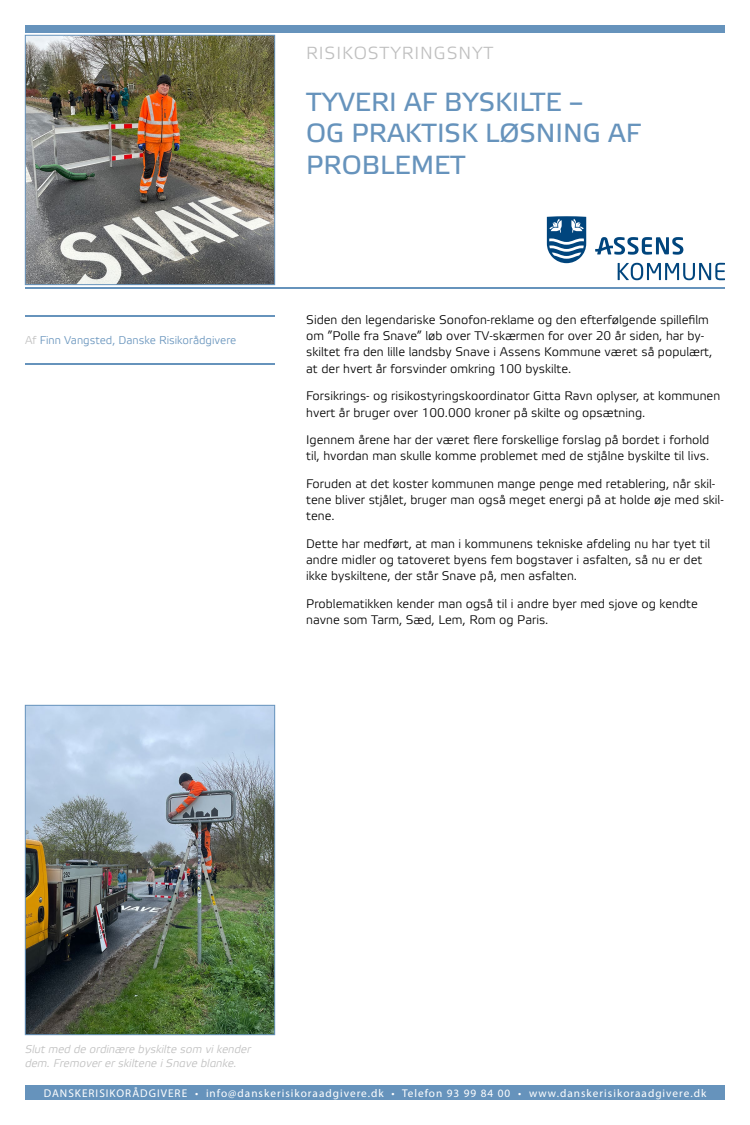
<style>
.page{position:relative;width:750px;height:1125px;background:#fff}
.page>*{position:absolute;margin:0;border:0;box-sizing:border-box;transform-origin:0 0}
.t1{font:26.25px/31.4px "Etelka Text Pro";color:#6693bc}
.t2{font:17.5px "Etelka Light Pro";letter-spacing:.05em;color:#bfbfbf}
.t3{font:12.44px/16.2px "Etelka Light Pro";color:#000}
.t4{font:11.25px "Myriad Pro";letter-spacing:.09em;color:#fff}
.t5{font:italic 11.25px/13.5px "Etelka Light Pro";color:#bfbfbf}
.t6{font:11.25px "Etelka Light Pro";color:#6693bc}
.s1{color:#bfbfbf}
</style>
<div class="page">
<div style="left:25px;top:25px;width:700px;height:7px;background:#6693bc"></div>
<div style="left:25px;top:1085px;width:700px;height:15px;background:#6693bc"></div>
<hr style="left:25px;top:287px;width:700px;height:2px;background:#6693bc">
<hr style="left:25px;top:316px;width:250px;height:1px;background:#6693bc">
<hr style="left:25px;top:363px;width:250px;height:1px;background:#6693bc">
<img style="left:27px;top:37px;width:246px;height:246px">
<div style="left:25px;top:35px;width:250px;height:250px;border:1px solid #6693bc"></div>
<svg style="left:618px;top:263px;width:107px;height:17px"></svg>
<svg style="left:595px;top:237px;width:88px;height:18px"></svg>
<svg style="left:547px;top:216px;width:39px;height:47px"></svg>
<img style="left:27px;top:707px;width:246px;height:326px">
<div style="left:25px;top:705px;width:250px;height:330px;border:1px solid #6693bc"></div>
<p class="t6" style="left:25px;top:334px;width:213px"><span class="s1">Af</span> Finn Vangsted, Danske Risikorådgivere</p>
<h2 class="t2" style="left:306px;top:43px;width:189px">RISIKOSTYRINGSNYT</h2>
<h1 class="t1" style="left:306px;top:88px;width:336px">TYVERI AF BYSKILTE –<br>OG PRAKTISK LØSNING AF<br>PROBLEMET</h1>
<p class="t3" style="left:306px;top:312px;width:408px">Siden den legendariske Sonofon-reklame og den efterfølgende spillefilm om ”Polle fra Snave” løb over TV-skærmen for over 20 år siden, har by&shy;skiltet fra den lille landsby Snave i Assens Kommune været så populært, at der hvert år forsvinder omkring 100 byskilte.</p>
<p class="t3" style="left:306px;top:389px;width:416px">Forsikrings- og risikostyringskoordinator Gitta Ravn oplyser, at kommunen hvert år bruger over 100.000 kroner på skilte og opsætning.</p>
<p class="t3" style="left:306px;top:432px;width:405px">Igennem årene har der været flere forskellige forslag på bordet i forhold til, hvordan man skulle komme problemet med de stjålne byskilte til livs.</p>
<p class="t3" style="left:306px;top:476px;width:419px">Foruden at det koster kommunen mange penge med retablering, når skil&shy;tene bliver stjålet, bruger man også meget energi på at holde øje med skil&shy;tene.</p>
<p class="t3" style="left:306px;top:536px;width:405px">Dette har medført, at man i kommunens tekniske afdeling nu har tyet til andre midler og tatoveret byens fem bogstaver i asfalten, så nu er det ikke byskiltene, der står Snave på, men asfalten.</p>
<p class="t3" style="left:306px;top:596px;width:393px">Problematikken kender man også til i andre byer med sjove og kendte navne som Tarm, Sæd, Lem, Rom og Paris.</p>
<p class="t5" style="left:25px;top:1043px;width:227px">Slut med de ordinære byskilte som vi kender dem. Fremover er skiltene i Snave blanke.</p>
<p class="t4" style="left:44px;top:1086px;width:664px">DANSKERISIKORÅDGIVERE • info@danskerisikoraadgivere.dk • Telefon 93 99 84 00 • www.danskerisikoraadgivere.dk</p>
</div>
